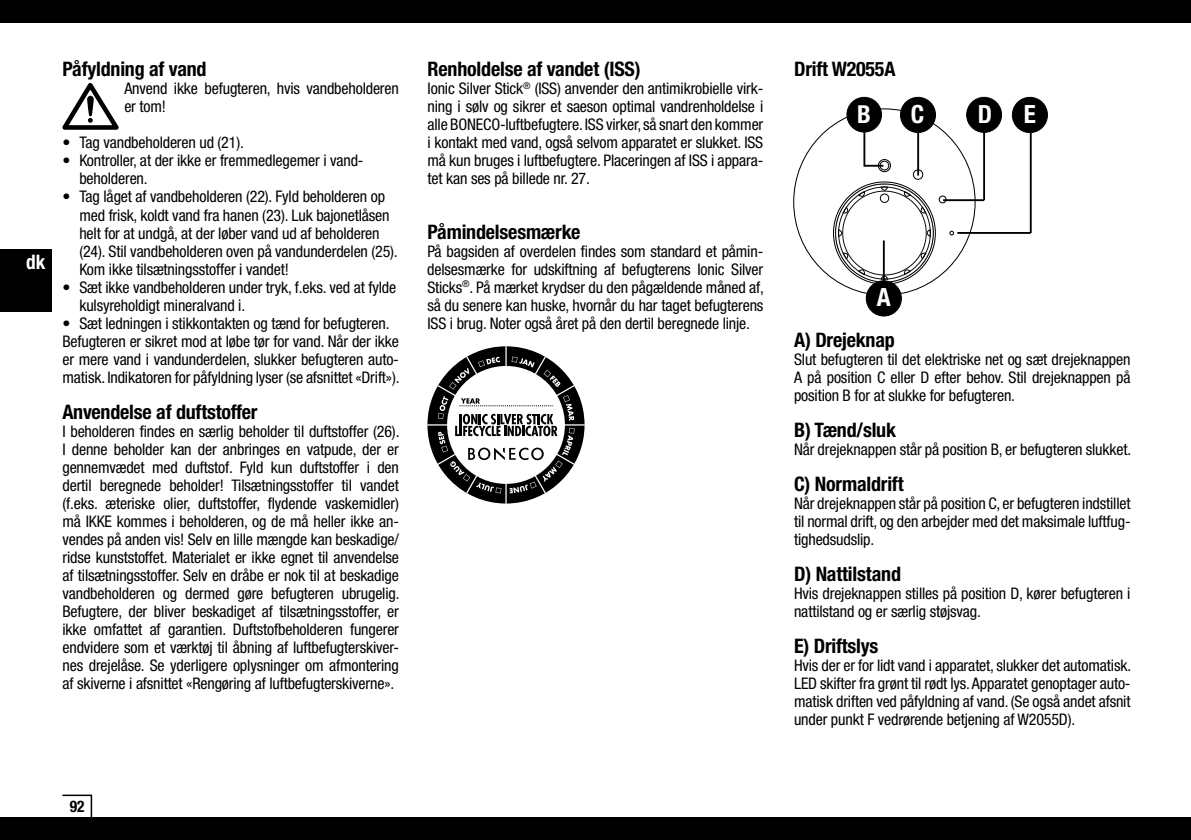
<style>
.page{position:relative;width:1191px;height:840px;background:#fff}
.page>*{position:absolute;margin:0;border:0;box-sizing:border-box;transform-origin:0 0}
.t1{font:700 condensed 25.2px "Helvetica Neue LT Pro";color:#fff}
.t2{font:700 condensed 25px "Helvetica Neue LT Pro";color:#fff}
.t3{font:700 condensed 24.8px "Helvetica Neue LT Pro";color:#fff}
.t4{font:700 condensed 20px "Helvetica Neue LTW1 G";letter-spacing:-.01em;color:#000}
.t5{font:700 condensed 20px "Helvetica Neue LTW1 G";color:#fff;scale:.96 1}
.t6{font:condensed 16px/18px "Helvetica Neue LTW1 G";letter-spacing:-.01em;color:#000}
.t7{font:700 condensed 16px "Helvetica Neue LTW1 G";color:#000;scale:.96 1}
</style>
<div class="page">
<div style="left:0;top:0;width:1191px;height:23px;background:#000"></div>
<div style="left:0;top:816px;width:1191px;height:23px;background:#000"></div>
<div style="left:0;top:249px;width:51px;height:63px;background:#000"></div>
<svg style="left:61px;top:794px;width:32px;height:23px"></svg>
<svg style="left:62px;top:83px;width:57px;height:47px"></svg>
<svg style="left:427px;top:346px;width:158px;height:157px"></svg>
<div style="left:866px;top:280px;width:35px;height:36px;background:#000;border-radius:50%"></div>
<div style="left:865px;top:280px;width:37px;height:36px;border:1px solid #000;border-radius:50%"></div>
<div style="left:1012px;top:97px;width:35px;height:35px;background:#000;border-radius:50%"></div>
<div style="left:1011px;top:97px;width:37px;height:36px;border:1px solid #000;border-radius:50%"></div>
<hr style="left:1029px;top:132px;width:2px;height:101px;background:#000">
<div style="left:847px;top:97px;width:34px;height:35px;background:#000;border-radius:50%"></div>
<div style="left:846px;top:97px;width:36px;height:35px;border:1px solid #000;border-radius:50%"></div>
<div style="left:900px;top:97px;width:35px;height:35px;background:#000;border-radius:50%"></div>
<div style="left:900px;top:97px;width:36px;height:36px;border:1px solid #000;border-radius:50%"></div>
<div style="left:966px;top:97px;width:35px;height:35px;background:#000;border-radius:50%"></div>
<div style="left:966px;top:97px;width:36px;height:36px;border:1px solid #000;border-radius:50%"></div>
<hr style="left:943px;top:199px;width:41px;height:2px;background:#000">
<svg style="left:793px;top:108px;width:183px;height:188px"></svg>
<hr style="left:983px;top:128px;width:2px;height:72px;background:#000">
<hr style="left:957px;top:232px;width:73px;height:2px;background:#000">
<p class="t5" style="left:26px;top:250px;width:21px">dk</p>
<p class="t4" style="left:62px;top:57px;width:146px">Påfyldning af vand</p>
<p class="t6" style="left:124px;top:80px;width:276px">Anvend ikke befugteren, hvis vandbeholderen er tom!</p>
<p class="t6" style="left:62px;top:134px;width:183px">• Tag vandbeholderen ud (21).</p>
<p class="t6" style="left:79px;top:152px;width:284px;text-indent:-17px">• Kontroller, at der ikke er fremmedlegemer i vand&shy;beholderen.</p>
<p class="t6" style="left:79px;top:188px;width:320px;text-indent:-17px">• Tag låget af vandbeholderen (22). Fyld beholderen op med frisk, koldt vand fra hanen (23). Luk bajonetlåsen helt for at undgå, at der løber vand ud af beholderen (24). Stil vandbeholderen oven på vandunderdelen (25).<br>Kom ikke tilsætningsstoffer i vandet!</p>
<p class="t6" style="left:79px;top:278px;width:318px;text-indent:-17px">• Sæt ikke vandbeholderen under tryk, f.eks. ved at fylde kulsyreholdigt mineralvand i.</p>
<p class="t6" style="left:62px;top:314px;width:339px">• Sæt ledningen i stikkontakten og tænd for befugteren.<br>Befugteren er sikret mod at løbe tør for vand. Når der ikke er mere vand i vandunderdelen, slukker befugteren auto&shy;matisk. Indikatoren for påfyldning lyser (se afsnittet «Drift»).</p>
<p class="t4" style="left:62px;top:399px;width:197px">Anvendelse af duftstoffer</p>
<p class="t6" style="left:62px;top:422px;width:339px;text-align:justify">I beholderen findes en særlig beholder til duftstoffer (26).<br>I denne beholder kan der anbringes en vatpude, der er gennemvædet med duftstof. Fyld kun duftstoffer i den dertil beregnede beholder! Tilsætningsstoffer til vandet (f.eks. æteriske olier, duftstoffer, flydende vaskemidler) må IKKE kommes i beholderen, og de må heller ikke an&shy;vendes på anden vis! Selv en lille mængde kan beskadige/ ridse kunststoffet. Materialet er ikke egnet til anvendelse af tilsætningsstoffer. Selv en dråbe er nok til at beskadige vandbeholderen og dermed gøre befugteren ubrugelig.<br>Befugtere, der bliver beskadiget af tilsætningsstoffer, er ikke omfattet af garantien. Duftstofbeholderen fungerer endvidere som et værktøj til åbning af luftbefugterskiver&shy;nes drejelåse. Se yderligere oplysninger om afmontering af skiverne i afsnittet «Rengøring af luftbefugterskiverne».</p>
<p class="t4" style="left:427px;top:57px;width:214px">Renholdelse af vandet (ISS)</p>
<p class="t6" style="left:427px;top:80px;width:337px;text-align:justify">Ionic Silver Stick<sup>®</sup> (ISS) anvender den antimikrobielle virk&shy;ning i sølv og sikrer et saeson optimal vandrenholdelse i alle BONECO-luftbefugtere.ISS virker, så snart den kommer i kontakt med vand, også selvom apparatet er slukket. ISS må kun bruges i luftbefugtere. Placeringen af ISS i appara&shy;tet kan ses på billede nr. 27.</p>
<p class="t4" style="left:427px;top:219px;width:155px">Påmindelsesmærke</p>
<p class="t6" style="left:427px;top:242px;width:338px;text-align:justify">På bagsiden af overdelen findes som standard et påmin&shy;delsesmærke for udskiftning af befugterens Ionic Silver Sticks<sup>®</sup>. På mærket krydser du den pågældende måned af, så du senere kan huske, hvornår du har taget befugterens ISS i brug. Noter også året på den dertil beregnede linje.</p>
<p class="t7" style="left:70px;top:795px;width:17px">92</p>
<p class="t4" style="left:794px;top:57px;width:103px">Drift W2055A</p>
<h3 class="t3" style="left:857px;top:99px;width:15px">B</h3>
<h2 class="t2" style="left:910px;top:99px;width:15px">C</h2>
<h2 class="t2" style="left:977px;top:99px;width:16px">D</h2>
<h1 class="t1" style="left:1023px;top:99px;width:14px">E</h1>
<h1 class="t1" style="left:877px;top:282px;width:15px">A</h1>
<p class="t4" style="left:794px;top:327px;width:102px">A) Drejeknap</p>
<p class="t6" style="left:794px;top:350px;width:338px;text-align:justify">Slut befugteren til det elektriske net og sæt drejeknappen A på position C eller D efter behov. Stil drejeknappen på position B for at slukke for befugteren.</p>
<p class="t4" style="left:794px;top:417px;width:103px">B) Tænd/sluk</p>
<p class="t6" style="left:794px;top:440px;width:339px">Når drejeknappen står på position B, er befugteren slukket.</p>
<p class="t4" style="left:794px;top:471px;width:111px">C) Normaldrift</p>
<p class="t6" style="left:794px;top:494px;width:338px;text-align:justify">Når drejeknappen står på position C, er befugteren indstillet til normal drift, og den arbejder med det maksimale luftfug&shy;tighedsudslip.</p>
<p class="t4" style="left:794px;top:561px;width:108px">D) Nattilstand</p>
<p class="t6" style="left:794px;top:584px;width:338px">Hvis drejeknappen stilles på position D, kører befugteren i nattilstand og er særlig støjsvag.</p>
<p class="t4" style="left:794px;top:633px;width:86px">E) Driftslys</p>
<p class="t6" style="left:794px;top:656px;width:339px;text-align:justify">Hvis der er for lidt vand i apparatet, slukker det automatisk.<br>LED skifter fra grønt til rødt lys.Apparatet genoptager auto&shy;matisk driften ved påfyldning af vand. (Se også andet afsnit under punkt F vedrørende betjening af W2055D).</p>
</div>
